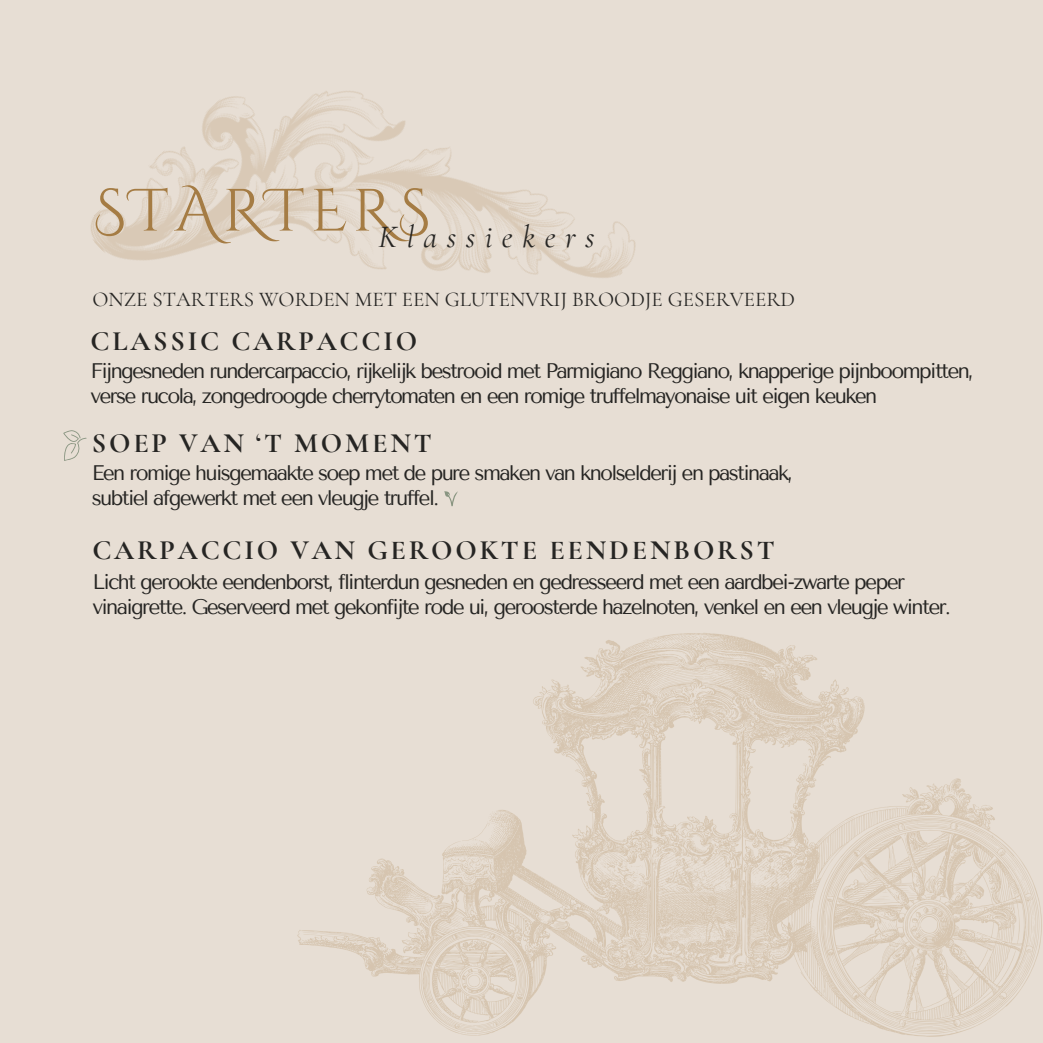
<style>
.page{position:relative;width:1043px;height:1043px;background:#fff}
.page>*{position:absolute;margin:0;border:0;box-sizing:border-box;transform-origin:0 0}
.t1{font:59.5px "Cinzel Decorative";letter-spacing:.1em;color:#a57c44}
.t2{font:italic 31.5px "Cormorant Garamond";letter-spacing:.3em;color:#262523}
.t3{font:700 28px "Cormorant Garamond";letter-spacing:.1em;color:#262523}
.t4{font:21px/24.8px "Tenor Sans";letter-spacing:-.08em;color:#262523}
.t5{font:21px "Cormorant Garamond";color:#262523}
</style>
<div class="page">
<div style="left:0;top:0;width:1042px;height:1042px;background:#e7ded4"></div>
<img style="left:91px;top:91px;width:545px;height:416px">
<svg style="left:444px;top:490px;width:14px;height:16px"></svg>
<svg style="left:63px;top:430px;width:24px;height:31px"></svg>
<img style="left:297px;top:633px;width:744px;height:404px">
<p class="t1" style="left:93px;top:172px;width:338px">STARTERS</p>
<h1 class="t2" style="left:378px;top:218px;width:218px">Klassiekers</h1>
<p class="t5" style="left:92px;top:287px;width:704px">ONZE STARTERS WORDEN MET EEN GLUTENVRIJ BROODJE GESERVEERD</p>
<h2 class="t3" style="left:90px;top:324px;width:328px">CLASSIC CARPACCIO</h2>
<h3 class="t4" style="left:90px;top:358px;width:884px">Fijngesneden rundercarpaccio, rijkelijk bestrooid met Parmigiano Reggiano, knapperige pijnboompitten, verse rucola, zongedroogde cherrytomaten en een romige truffelmayonaise uit eigen keuken</h3>
<h3 class="t3" style="left:92px;top:426px;width:341px">SOEP VAN ‘T MOMENT</h3>
<h4 class="t4" style="left:92px;top:460px;width:702px">Een romige huisgemaakte soep met de pure smaken van knolselderij en pastinaak, subtiel afgewerkt met een vleugje truffel.</h4>
<p class="t3" style="left:92px;top:532px;width:683px">CARPACCIO VAN GEROOKTE EENDENBORST</p>
<p class="t4" style="left:92px;top:569px;width:859px">Licht gerookte eendenborst, flinterdun gesneden en gedresseerd met een aardbei-zwarte peper vinaigrette. Geserveerd met gekonfijte rode ui, geroosterde hazelnoten, venkel en een vleugje winter.</p>
</div>
